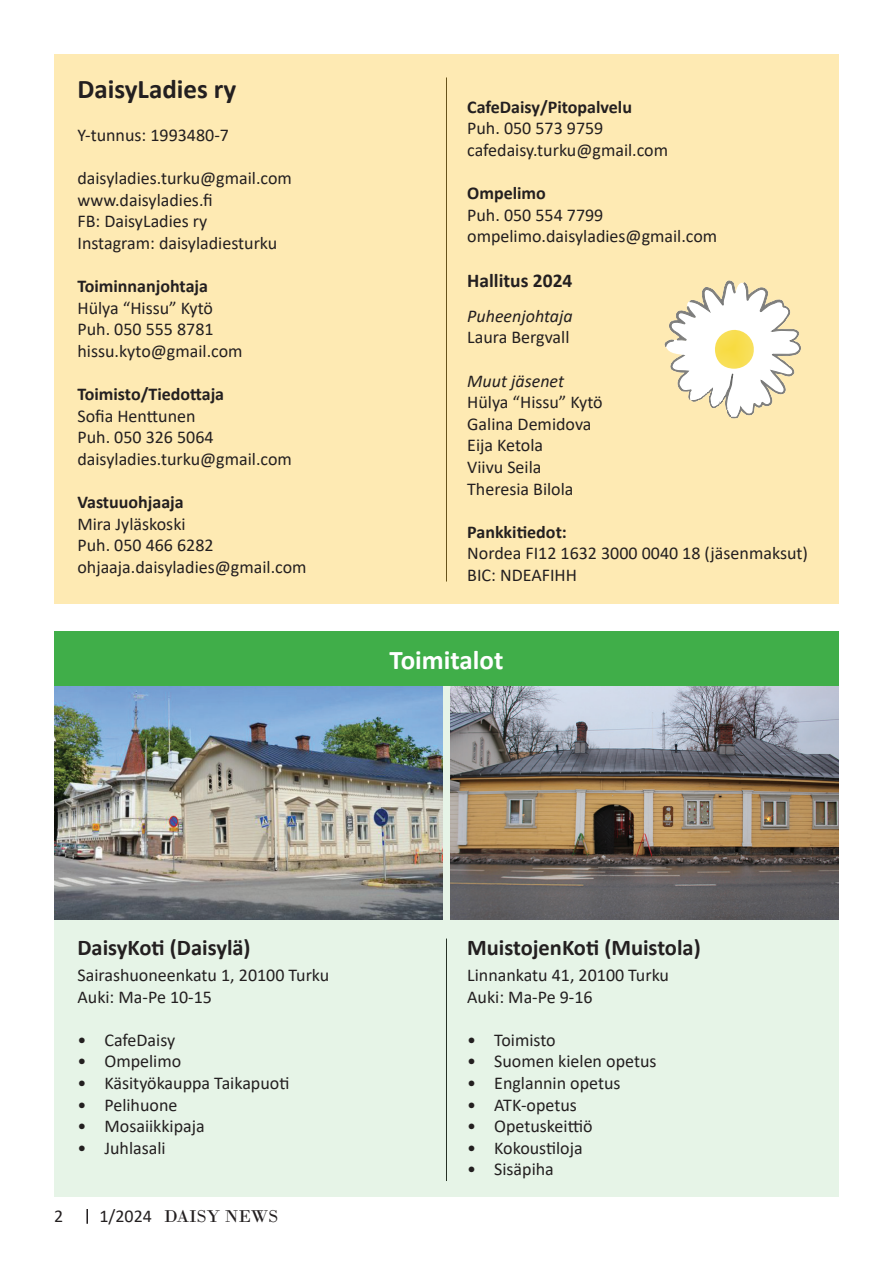
<style>
.page{position:relative;width:893px;height:1263px;background:#fff}
.page>*{position:absolute;margin:0;border:0;box-sizing:border-box;transform-origin:0 0}
.t1{font:700 27px "Calibri";color:#231f20}
.t2{font:700 27px "Calibri";color:#fff}
.t3{font:700 22.5px "Calibri";color:#231f20}
.t4{font:700 19.5px "Calibri";color:#231f20}
.t5{font:18px/21.6px "Calibri";color:#231f20}
.t6{font:700 18px "Calibri";color:#231f20}
.t7{font:italic 18px "Calibri";color:#231f20}
.t8{font:18px "Bodoni";color:#231f20}
.s1{font-family:"Calibri"}
</style>
<div class="page">
<svg style="left:86px;top:1209px;width:2px;height:15px"></svg>
<div style="left:54px;top:54px;width:785px;height:549px;background:#feeab3"></div>
<div style="left:54px;top:631px;width:785px;height:566px;background:#e6f4e7"></div>
<div style="left:54px;top:631px;width:785px;height:55px;background:#40ae49"></div>
<img style="left:54px;top:686px;width:388px;height:233px">
<img style="left:450px;top:686px;width:388px;height:233px">
<svg style="left:664px;top:280px;width:137px;height:139px"></svg>
<h1 class="t1" style="left:77px;top:70px;width:160px">DaisyLadies ry</h1>
<p class="t5" style="left:77px;top:124px;width:153px">Y-tunnus: 1993480-7</p>
<p class="t5" style="left:77px;top:167px;width:216px">daisyladies.turku@gmail.com www.daisyladies.fi<br>FB: DaisyLadies ry<br>Instagram: daisyladiesturku</p>
<p class="t6" style="left:77px;top:273px;width:132px">Toiminnanjohtaja</p>
<p class="t5" style="left:77px;top:296px;width:167px">Hülya “Hissu” Kytö<br>Puh. 050 555 8781 hissu.kyto@gmail.com</p>
<p class="t6" style="left:77px;top:381px;width:148px">Toimisto/Tiedottaja</p>
<p class="t5" style="left:77px;top:404px;width:216px">Sofia Henttunen<br>Puh. 050 326 5064 daisyladies.turku@gmail.com</p>
<p class="t6" style="left:77px;top:489px;width:108px">Vastuuohjaaja</p>
<p class="t5" style="left:77px;top:512px;width:231px">Mira Jyläskoski<br>Puh. 050 466 6282 ohjaaja.daisyladies@gmail.com</p>
<p class="t6" style="left:467px;top:94px;width:166px">CafeDaisy/Pitopalvelu</p>
<p class="t5" style="left:467px;top:117px;width:202px">Puh. 050 573 9759 cafedaisy.turku@gmail.com</p>
<p class="t6" style="left:467px;top:180px;width:80px">Ompelimo</p>
<p class="t5" style="left:467px;top:203px;width:252px">Puh. 050 554 7799 ompelimo.daisyladies@gmail.com</p>
<p class="t4" style="left:467px;top:267px;width:107px">Hallitus 2024</p>
<p class="t7" style="left:467px;top:303px;width:107px">Puheenjohtaja</p>
<p class="t5" style="left:467px;top:326px;width:104px">Laura Bergvall</p>
<p class="t7" style="left:467px;top:368px;width:98px">Muut jäsenet</p>
<p class="t5" style="left:467px;top:391px;width:137px">Hülya “Hissu” Kytö<br>Galina Demidova<br>Eija Ketola<br>Viivu Seila<br>Theresia Bilola</p>
<p class="t6" style="left:467px;top:519px;width:101px">Pankkitiedot:</p>
<p class="t5" style="left:467px;top:542px;width:342px">Nordea FI12 1632 3000 0040 18 (jäsenmaksut)<br>BIC: NDEAFIHH</p>
<h1 class="t2" style="left:390px;top:640px;width:115px">Toimitalot</h1>
<p class="t3" style="left:77px;top:932px;width:175px">DaisyKoti (Daisylä)</p>
<p class="t5" style="left:77px;top:964px;width:253px">Sairashuoneenkatu 1, 20100 Turku<br>Auki: Ma-Pe 10-15</p>
<p class="t5" style="left:77px;top:1028px;width:99px">• CafeDaisy</p>
<p class="t5" style="left:77px;top:1050px;width:105px">• Ompelimo</p>
<p class="t5" style="left:77px;top:1072px;width:213px">• Käsityökauppa Taikapuoti</p>
<p class="t5" style="left:77px;top:1093px;width:101px">• Pelihuone</p>
<p class="t5" style="left:77px;top:1115px;width:129px">• Mosaiikkipaja</p>
<p class="t5" style="left:77px;top:1136px;width:90px">• Juhlasali</p>
<p class="t5" style="left:54px;top:1205px;width:11px">2</p>
<p class="t8" style="left:99px;top:1206px;width:180px"><span class="s1">1/2024</span> DAISY NEWS</p>
<p class="t3" style="left:467px;top:932px;width:235px">MuistojenKoti (Muistola)</p>
<p class="t5" style="left:467px;top:964px;width:203px">Linnankatu 41, 20100 Turku<br>Auki: Ma-Pe 9-16</p>
<p class="t5" style="left:467px;top:1028px;width:90px">• Toimisto</p>
<p class="t5" style="left:467px;top:1050px;width:191px">• Suomen kielen opetus</p>
<p class="t5" style="left:467px;top:1072px;width:155px">• Englannin opetus</p>
<p class="t5" style="left:467px;top:1093px;width:111px">• ATK-opetus</p>
<p class="t5" style="left:467px;top:1115px;width:127px">• Opetuskeittiö</p>
<p class="t5" style="left:467px;top:1136px;width:117px">• Kokoustiloja</p>
<p class="t5" style="left:467px;top:1158px;width:88px">• Sisäpiha</p>
</div>
